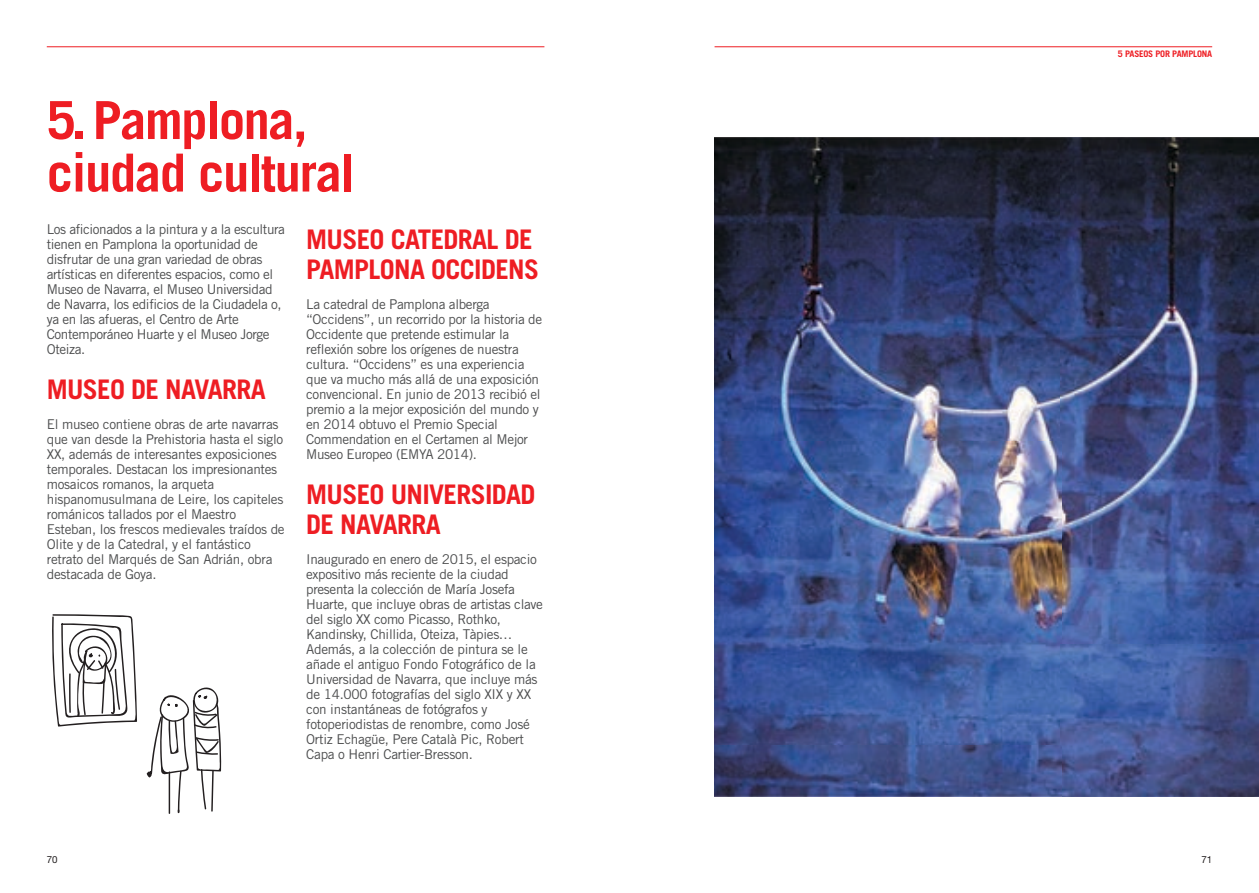
<style>
.page{position:relative;width:1259px;height:893px;background:#fff}
.page>*{position:absolute;margin:0;border:0;box-sizing:border-box;transform-origin:0 0}
.t1{font:700 52.5px/52.5px "Trade Gothic";letter-spacing:-.025em;color:#ee1d23}
.t2{font:700 27px/30px "Trade Gothic";letter-spacing:-.025em;color:#ee1d23}
.t3{font:13.5px/15px "Trade Gothic";letter-spacing:-.025em;color:#4b4c4d}
.t4{font:9.75px "Helvetica Neue";color:#231f20}
.t5{font:700 9px "Trade Gothic";letter-spacing:-.02em;color:#ee1d23}
</style>
<div class="page">
<hr style="left:714px;top:46px;width:498px;height:1px;background:#ee1d23">
<img style="left:714px;top:137px;width:545px;height:659px">
<hr style="left:47px;top:46px;width:497px;height:1px;background:#ee1d23">
<svg style="left:52px;top:614px;width:85px;height:113px"></svg>
<svg style="left:147px;top:687px;width:74px;height:127px"></svg>
<h1 class="t1" style="left:47px;top:93px;width:310px">5. Pamplona, ciudad cultural</h1>
<p class="t3" style="left:47px;top:222px;width:240px">Los aficionados a la pintura y a la escultura tienen en Pamplona la oportunidad de disfrutar de una gran variedad de obras artísticas en diferentes espacios, como el Museo de Navarra, el Museo Universidad de Navarra, los edificios de la Ciudadela o, ya en las afueras, el Centro de Arte Contemporáneo Huarte y el Museo Jorge Oteiza.</p>
<h2 class="t2" style="left:47px;top:374px;width:220px">MUSEO DE NAVARRA</h2>
<p class="t3" style="left:47px;top:417px;width:239px">El museo contiene obras de arte navarras que van desde la Prehistoria hasta el siglo XX, además de interesantes exposiciones temporales. Destacan los impresionantes mosaicos romanos, la arqueta hispanomusulmana de Leire, los capiteles románicos tallados por el Maestro Esteban, los frescos medievales traídos de Olite y de la Catedral, y el fantástico retrato del Marqués de San Adrián, obra destacada de Goya.</p>
<h2 class="t2" style="left:306px;top:224px;width:234px">MUSEO CATEDRAL DE<br>PAMPLONA OCCIDENS</h2>
<p class="t3" style="left:306px;top:297px;width:237px">La catedral de Pamplona alberga “Occidens”, un recorrido por la historia de Occidente que pretende estimular la reflexión sobre los orígenes de nuestra cultura. “Occidens” es una experiencia que va mucho más allá de una exposición convencional. En junio de 2013 recibió el premio a la mejor exposición del mundo y en 2014 obtuvo el Premio Special Commendation en el Certamen al Mejor Museo Europeo (EMYA 2014).</p>
<h2 class="t2" style="left:306px;top:479px;width:231px">MUSEO UNIVERSIDAD<br>DE NAVARRA</h2>
<p class="t3" style="left:306px;top:552px;width:238px">Inaugurado en enero de 2015, el espacio expositivo más reciente de la ciudad presenta la colección de María Josefa Huarte, que incluye obras de artistas clave del siglo XX como Picasso, Rothko, Kandinsky, Chillida, Oteiza, Tàpies… Además, a la colección de pintura se le añade el antiguo Fondo Fotográfico de la Universidad de Navarra, que incluye más de 14.000 fotografías del siglo XIX y XX con instantáneas de fotógrafos y fotoperiodistas de renombre, como José Ortiz Echagüe, Pere Català Pic, Robert Capa o Henri Cartier-Bresson.</p>
<p class="t5" style="left:1118px;top:49px;width:96px">5 PASEOS POR PAMPLONA</p>
<p class="t4" style="left:47px;top:854px;width:12px">70</p>
<p class="t4" style="left:1201px;top:854px;width:12px">71</p>
</div>
